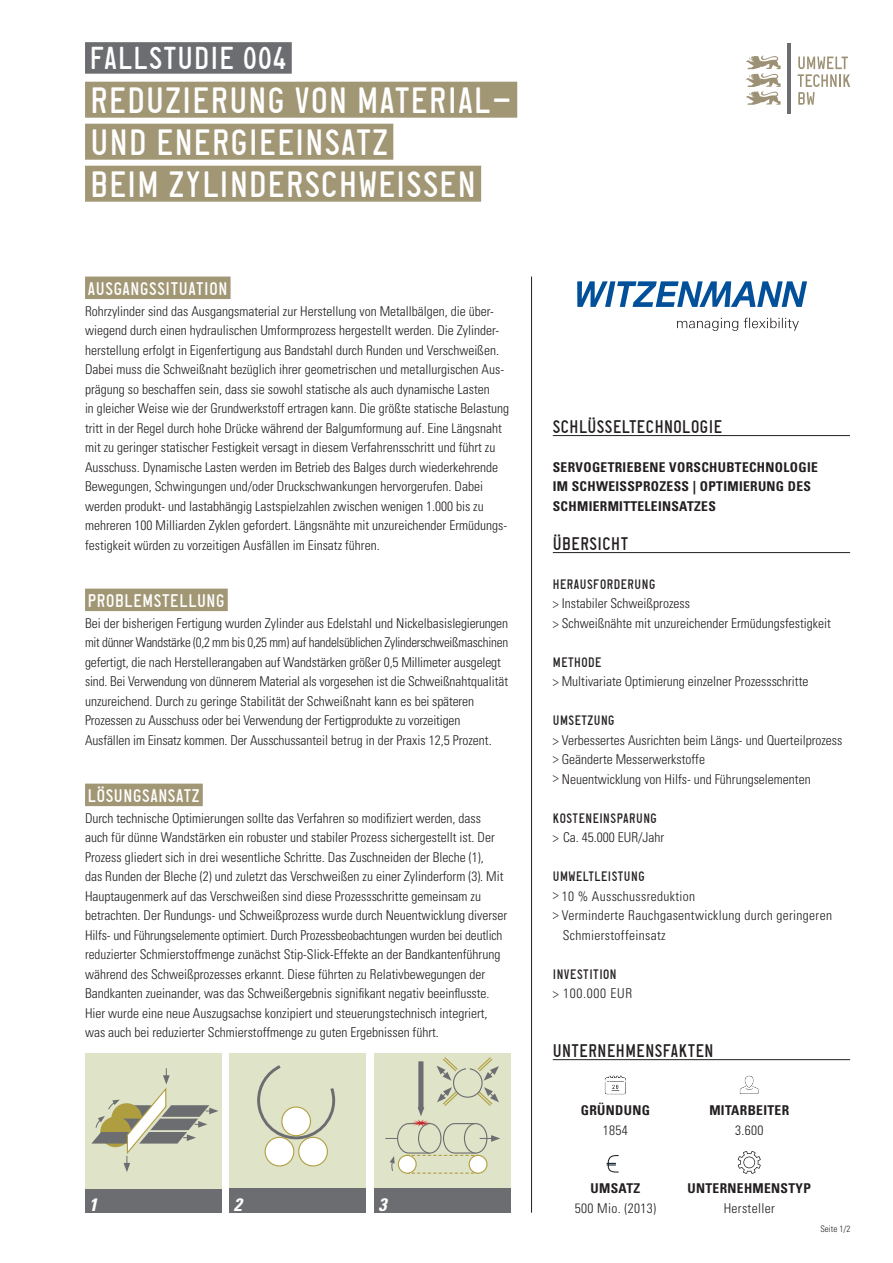
<style>
.page{position:relative;width:893px;height:1263px;background:#fff}
.page>*{position:absolute;margin:0;border:0;box-sizing:border-box;transform-origin:0 0}
.t1{font:36px/42px "Numberplate LL Switzerland Rd";letter-spacing:.035em;color:#fff}
.t2{font:31.2px "Numberplate LL Switzerland Rd";letter-spacing:.035em;color:#fff}
.t3{font:18px "Numberplate LL Switzerland Rd";letter-spacing:.025em;color:#231f20}
.t4{font:18px "Numberplate LL Switzerland Rd";letter-spacing:.035em;color:#fff}
.t5{font:italic 700 condensed 18px "Univers LT Std";color:#fff}
.t6{font:300 condensed 13.5px/19.5px "Univers LT Std";color:#231f20}
.t7{font:700 condensed 13.5px/19.5px "Univers LT Std";letter-spacing:.025em;color:#231f20}
.t8{font:300 condensed 13.5px "Univers LT Std";letter-spacing:.025em;color:#231f20}
.t9{font:13.5px "Numberplate LL Switzerland Rd";letter-spacing:.035em;color:#231f20}
.t10{font:13.5px "Numberplate LL Switzerland";letter-spacing:.035em;color:#231f20}
.t11{font:300 condensed 13.5px "Univers LT Std";letter-spacing:.05em;color:#231f20}
.t12{font:300 condensed 9px "Univers LT Std";color:#231f20}
</style>
<div class="page">
<div style="left:85px;top:1188px;width:136px;height:25px;background:#6c6d70"></div>
<div style="left:230px;top:1053px;width:136px;height:135px;background:#dfe3c7"></div>
<svg style="left:257px;top:1065px;width:79px;height:76px"></svg>
<div style="left:282px;top:1107px;width:28px;height:29px;background:#fff;border-radius:50%"></div>
<div style="left:281px;top:1106px;width:30px;height:30px;border:1px solid #af9e40;border-radius:50%"></div>
<div style="left:265px;top:1137px;width:29px;height:29px;background:#fff;border-radius:50%"></div>
<div style="left:265px;top:1137px;width:29px;height:29px;border:1px solid #af9e40;border-radius:50%"></div>
<div style="left:299px;top:1137px;width:28px;height:29px;background:#fff;border-radius:50%"></div>
<div style="left:298px;top:1137px;width:30px;height:29px;border:1px solid #af9e40;border-radius:50%"></div>
<div style="left:85px;top:1053px;width:136px;height:135px;background:#dfe3c7"></div>
<svg style="left:91px;top:1068px;width:127px;height:104px"></svg>
<div style="left:374px;top:1053px;width:136px;height:135px;background:#dfe3c7"></div>
<svg style="left:385px;top:1057px;width:115px;height:117px"></svg>
<div style="left:85px;top:42px;width:207px;height:32px;background:#6c6d70"></div>
<div style="left:85px;top:277px;width:146px;height:22px;background:#a29775"></div>
<div style="left:85px;top:589px;width:143px;height:22px;background:#a29775"></div>
<div style="left:85px;top:784px;width:118px;height:22px;background:#a29775"></div>
<div style="left:85px;top:82px;width:432px;height:36px;background:#a29775"></div>
<div style="left:85px;top:124px;width:308px;height:36px;background:#a29775"></div>
<div style="left:85px;top:166px;width:396px;height:36px;background:#a29775"></div>
<svg style="left:577px;top:281px;width:230px;height:26px"></svg>
<svg style="left:677px;top:318px;width:122px;height:13px"></svg>
<hr style="left:531px;top:277px;width:1px;height:936px;background:#231f20">
<div style="left:230px;top:1188px;width:136px;height:25px;background:#6c6d70"></div>
<div style="left:374px;top:1188px;width:136px;height:25px;background:#6c6d70"></div>
<hr style="left:553px;top:435px;width:297px;height:1px;background:#231f20">
<hr style="left:553px;top:552px;width:297px;height:1px;background:#231f20">
<hr style="left:553px;top:1059px;width:297px;height:1px;background:#231f20">
<svg style="left:739px;top:1075px;width:20px;height:19px"></svg>
<svg style="left:604px;top:1075px;width:22px;height:20px"></svg>
<svg style="left:738px;top:1151px;width:23px;height:23px"></svg>
<svg style="left:607px;top:1155px;width:12px;height:18px"></svg>
<svg style="left:798px;top:57px;width:52px;height:48px"></svg>
<hr style="left:788px;top:43px;width:3px;height:71px;background:#6c6d70">
<svg style="left:746px;top:55px;width:35px;height:50px"></svg>
<h2 class="t2" style="left:90px;top:39px;width:198px">FALLSTUDIE 004</h2>
<h1 class="t1" style="left:91px;top:78px;width:423px">REDUZIERUNG VON MATERIAL-<br>UND ENERGIEEINSATZ<br>BEIM ZYLINDERSCHWEISSEN</h1>
<h3 class="t4" style="left:88px;top:277px;width:141px">AUSGANGSSITUATION</h3>
<p class="t6" style="left:85px;top:301px;width:426px">Rohrzylinder sind das Ausgangsmaterial zur Herstellung von Metallbälgen, die über&shy;wiegend durch einen hydraulischen Umformprozess hergestellt werden. Die Zylinder&shy;herstellung erfolgt in Eigenfertigung aus Bandstahl durch Runden und Verschweißen.<br>Dabei muss die Schweißnaht bezüglich ihrer geometrischen und metallurgischen Aus&shy;prägung so beschaffen sein, dass sie sowohl statische als auch dynamische Lasten<br>in gleicher Weise wie der Grundwerkstoff ertragen kann. Die größte statische Belastung tritt in der Regel durch hohe Drücke während der Balgumformung auf. Eine Längsnaht mit zu geringer statischer Festigkeit versagt in diesem Verfahrensschritt und führt zu Ausschuss. Dynamische Lasten werden im Betrieb des Balges durch wiederkehrende Bewegungen, Schwingungen und/oder Druckschwankungen hervorgerufen. Dabei werden produkt- und lastabhängig Lastspielzahlen zwischen wenigen 1.000 bis zu mehreren 100 Milliarden Zyklen gefordert. Längsnähte mit unzureichender Ermüdungs&shy;festigkeit würden zu vorzeitigen Ausfällen im Einsatz führen.</p>
<h3 class="t4" style="left:88px;top:589px;width:138px">PROBLEMSTELLUNG</h3>
<p class="t6" style="left:85px;top:613px;width:425px">Bei der bisherigen Fertigung wurden Zylinder aus Edelstahl und Nickelbasislegierungen mit dünner Wandstärke (0,2 mm bis 0,25 mm) auf handelsüblichen Zylinderschweißmaschinen gefertigt, die nach Herstellerangaben auf Wandstärken größer 0,5 Millimeter ausgelegt sind. Bei Verwendung von dünnerem Material als vorgesehen ist die Schweißnahtqualität unzureichend. Durch zu geringe Stabilität der Schweißnaht kann es bei späteren Prozessen zu Ausschuss oder bei Verwendung der Fertigprodukte zu vorzeitigen Ausfällen im Einsatz kommen. Der Ausschussanteil betrug in der Praxis 12,5 Prozent.</p>
<h3 class="t4" style="left:88px;top:784px;width:113px">LÖSUNGSANSATZ</h3>
<p class="t6" style="left:85px;top:808px;width:424px">Durch technische Optimierungen sollte das Verfahren so modifiziert werden, dass auch für dünne Wandstärken ein robuster und stabiler Prozess sichergestellt ist. Der Prozess gliedert sich in drei wesentliche Schritte. Das Zuschneiden der Bleche (1),<br>das Runden der Bleche (2) und zuletzt das Verschweißen zu einer Zylinderform (3). Mit Hauptaugenmerk auf das Verschweißen sind diese Prozessschritte gemeinsam zu betrachten. Der Rundungs- und Schweißprozess wurde durch Neuentwicklung diverser Hilfs- und Führungselemente optimiert. Durch Prozessbeobachtungen wurden bei deutlich reduzierter Schmierstoffmenge zunächst Stip-Slick-Effekte an der Bandkantenführung während des Schweißprozesses erkannt. Diese führten zu Relativbewegungen der Bandkanten zueinander, was das Schweißergebnis signifikant negativ beeinflusste.<br>Hier wurde eine neue Auszugsachse konzipiert und steuerungstechnisch integriert, was auch bei reduzierter Schmierstoffmenge zu guten Ergebnissen führt.</p>
<h3 class="t3" style="left:553px;top:415px;width:171px">SCHLÜSSELTECHNOLOGIE</h3>
<p class="t7" style="left:553px;top:457px;width:267px">SERVOGETRIEBENE VORSCHUBTECHNOLOGIE<br>IM SCHWEISSPROZESS | OPTIMIERUNG DES<br>SCHMIERMITTELEINSATZES</p>
<h3 class="t3" style="left:553px;top:532px;width:77px">ÜBERSICHT</h3>
<p class="t9" style="left:553px;top:575px;width:104px">HERAUSFORDERUNG</p>
<p class="t6" style="left:553px;top:594px;width:280px">&gt; Instabiler Schweißprozess<br>&gt; Schweißnähte mit unzureichender Ermüdungsfestigkeit</p>
<p class="t9" style="left:553px;top:653px;width:50px">METHODE</p>
<p class="t6" style="left:553px;top:672px;width:257px">&gt; Multivariate Optimierung einzelner Prozessschritte</p>
<p class="t9" style="left:553px;top:712px;width:63px">UMSETZUNG</p>
<p class="t6" style="left:553px;top:730px;width:291px">&gt; Verbessertes Ausrichten beim Längs- und Querteilprozess &gt; Geänderte Messerwerkstoffe<br>&gt; Neuentwicklung von Hilfs- und Führungselementen</p>
<p class="t9" style="left:553px;top:809px;width:105px">KOSTENEINSPARUNG</p>
<p class="t6" style="left:553px;top:827px;width:113px">&gt; Ca. 45.000 EUR/Jahr</p>
<p class="t9" style="left:553px;top:868px;width:93px">UMWELTLEISTUNG</p>
<p class="t8" style="left:553px;top:888px;width:144px">&gt; 10 % Ausschussreduktion</p>
<p class="t8" style="left:553px;top:907px;width:281px">&gt; Verminderte Rauchgasentwicklung durch geringeren</p>
<p class="t8" style="left:563px;top:927px;width:104px">Schmierstoffeinsatz</p>
<p class="t10" style="left:553px;top:965px;width:65px">INVESTITION</p>
<p class="t11" style="left:553px;top:985px;width:81px">&gt; 100.000 EUR</p>
<h3 class="t3" style="left:553px;top:1039px;width:162px">UNTERNEHMENSFAKTEN</h3>
<p class="t7" style="left:581px;top:1100px;width:71px">GRÜNDUNG</p>
<p class="t6" style="left:603px;top:1120px;width:26px">1854</p>
<p class="t7" style="left:709px;top:1100px;width:81px">MITARBEITER</p>
<p class="t6" style="left:735px;top:1120px;width:30px">3.600</p>
<p class="t7" style="left:591px;top:1178px;width:51px">UMSATZ</p>
<p class="t8" style="left:575px;top:1200px;width:83px">500 Mio. (2013)</p>
<p class="t7" style="left:688px;top:1178px;width:125px">UNTERNEHMENSTYP</p>
<h3 class="t5" style="left:89px;top:1194px;width:9px">1</h3>
<h3 class="t5" style="left:234px;top:1194px;width:9px">2</h3>
<h3 class="t5" style="left:378px;top:1194px;width:9px">3</h3>
<p class="t8" style="left:724px;top:1200px;width:53px">Hersteller</p>
<p class="t12" style="left:820px;top:1223px;width:31px">Seite 1/2</p>
</div>
